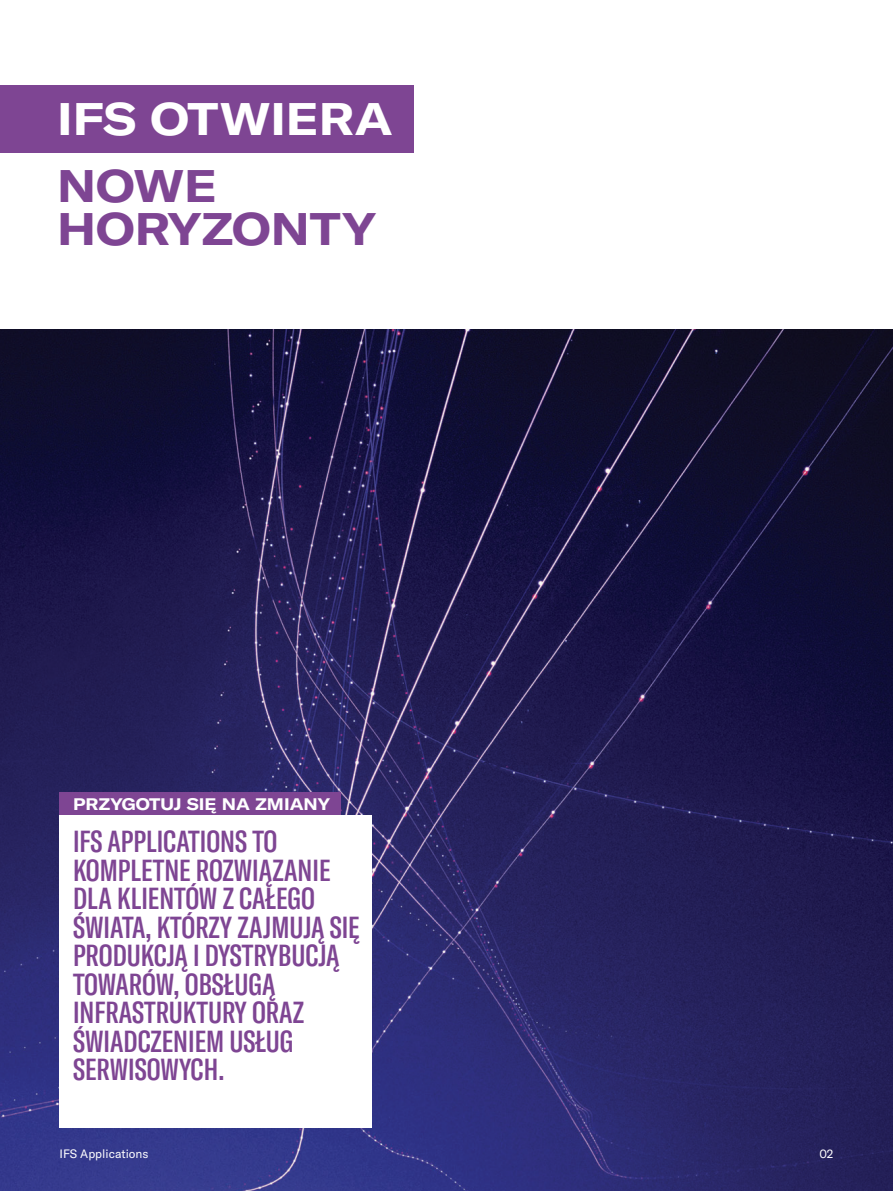
<style>
.page{position:relative;width:893px;height:1191px;background:#fff}
.page>*{position:absolute;margin:0;border:0;box-sizing:border-box;transform-origin:0 0}
.t1{font:700 expanded 45px/42.8px "GT America";color:#7e4593}
.t2{font:700 expanded 45px "GT America";color:#fff}
.t3{font:500 extra-condensed 30px/28.5px "GT America";color:#7e4593}
.t4{font:700 expanded 16.5px "GT America";color:#fff}
.t5{font:12px "GT America";color:#fff}
</style>
<div class="page">
<img style="left:0;top:330px;width:893px;height:861px">
<div style="left:0;top:85px;width:413px;height:68px;background:#7e4593"></div>
<div style="left:60px;top:815px;width:312px;height:312px;background:#fff"></div>
<div style="left:60px;top:792px;width:281px;height:23px;background:#7e4593"></div>
<h1 class="t2" style="left:57px;top:102px;width:337px">IFS OTWIERA</h1>
<h1 class="t1" style="left:57px;top:169px;width:320px">NOWE<br>HORYZONTY</h1>
<p class="t4" style="left:73px;top:798px;width:259px">PRZYGOTUJ SIĘ NA ZMIANY</p>
<p class="t3" style="left:73px;top:830px;width:288px">IFS APPLICATIONS TO<br>KOMPLETNE ROZWIĄZANIE<br>DLA KLIENTÓW Z CAŁEGO<br>ŚWIATA, KTÓRZY ZAJMUJĄ SIĘ<br>PRODUKCJĄ I DYSTRYBUCJĄ<br>TOWARÓW, OBSŁUGĄ<br>INFRASTRUKTURY ORAZ<br>ŚWIADCZENIEM USŁUG<br>SERWISOWYCH.</p>
<p class="t5" style="left:60px;top:1149px;width:91px">IFS Applications</p>
<p class="t5" style="left:819px;top:1149px;width:16px">02</p>
</div>
